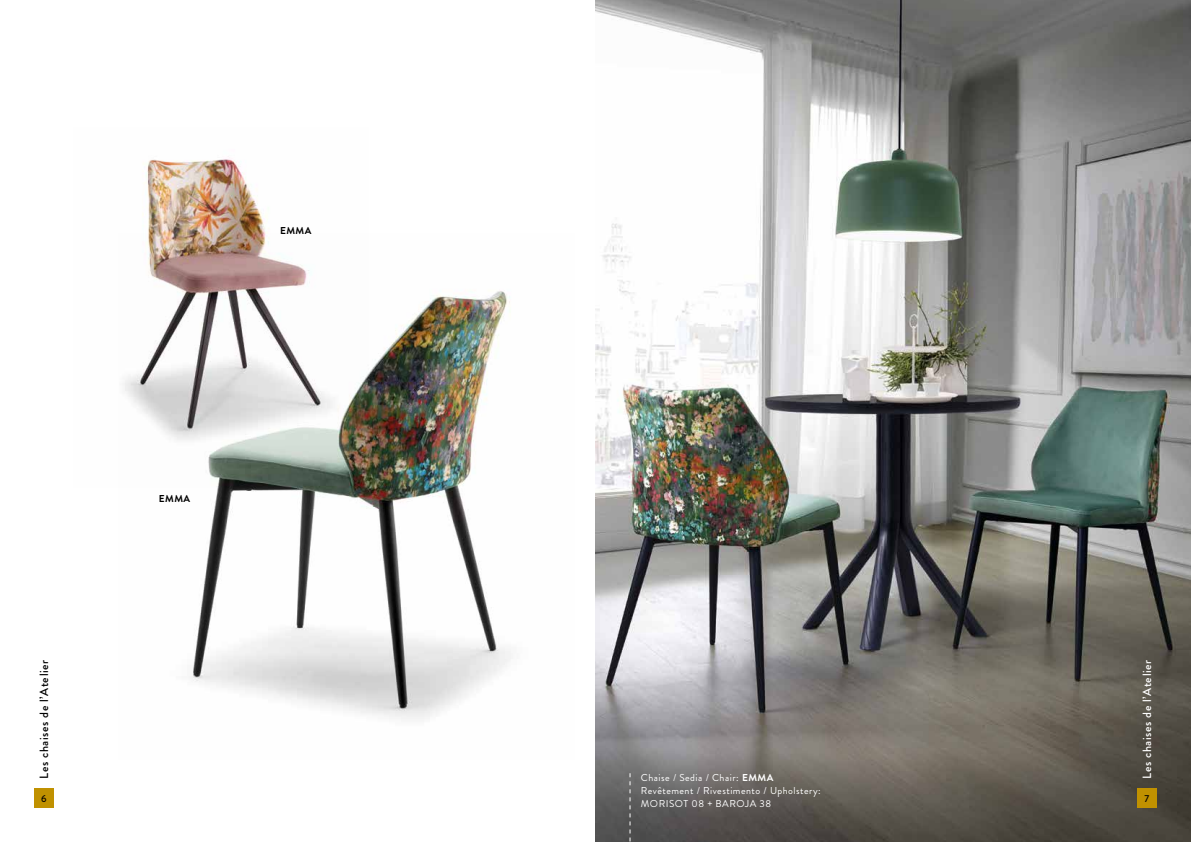
<style>
.page{position:relative;width:1191px;height:842px;background:#fff}
.page>*{position:absolute;margin:0;border:0;box-sizing:border-box;transform-origin:0 0}
.t1{font:500 12px "Brandon Grotesque";letter-spacing:.05em;color:#000}
.t2{font:500 12px "Brandon Grotesque";letter-spacing:.05em;color:#fff}
.t3{font:10px/13px "Brandon Grotesque";letter-spacing:.05em;color:#fff}
.t4{font:700 10px "Brandon Grotesque";letter-spacing:.05em;color:#000}
.t5{font:500 10px "Brandon Grotesque";color:#000}
.s1{font-weight:700}
</style>
<div class="page">
<img style="left:595px;top:0;width:596px;height:842px">
<img style="left:190px;top:291px;width:321px;height:428px">
<img style="left:123px;top:159px;width:246px;height:329px">
<div style="left:34px;top:788px;width:20px;height:20px;background:#c09100"></div>
<div style="left:1137px;top:788px;width:20px;height:20px;background:#c09100"></div>
<svg style="left:629px;top:773px;width:1px;height:69px"></svg>
<p class="t1" style="left:36px;top:779px;width:121px;rotate:-90deg">Les chaises de l’Atelier</p>
<p class="t5" style="left:41px;top:791px;width:7px">6</p>
<p class="t4" style="left:280px;top:223px;width:33px">EMMA</p>
<p class="t4" style="left:159px;top:491px;width:33px">EMMA</p>
<p class="t3" style="left:641px;top:771px;width:134px">Chaise / Sedia / Chair: <span class="s1">EMMA</span></p>
<p class="t3" style="left:641px;top:784px;width:181px">Revêtement / Rivestimento / Upholstery:<br>MORISOT 08 + BAROJA 38</p>
<p class="t2" style="left:1138px;top:779px;width:121px;rotate:-90deg">Les chaises de l’Atelier</p>
<p class="t5" style="left:1144px;top:791px;width:6px">7</p>
</div>
